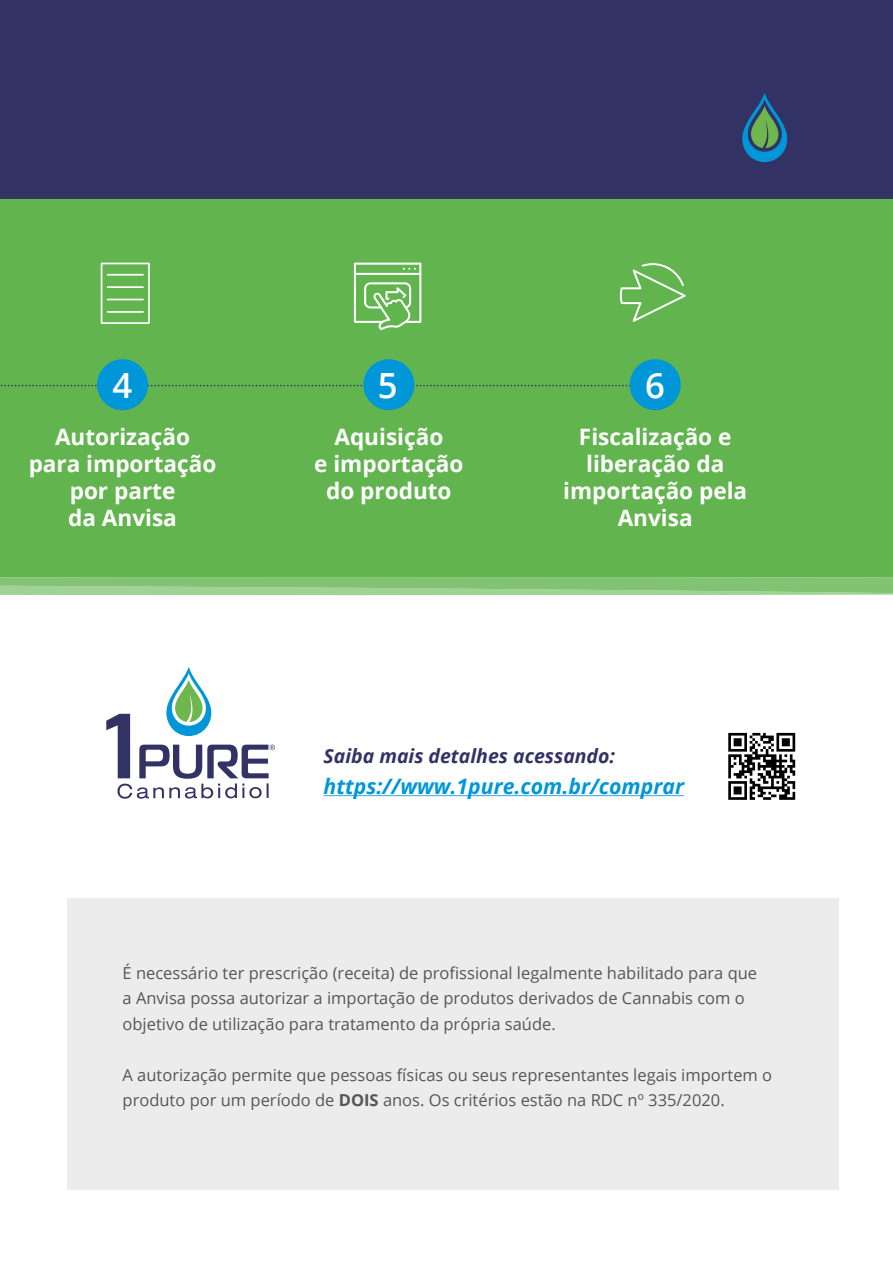
<style>
.page{position:relative;width:893px;height:1263px;background:#fff}
.page>*{position:absolute;margin:0;border:0;box-sizing:border-box;transform-origin:0 0}
.t1{font:600 34.65px "Open Sans";color:#fff}
.t2{font:700 22.5px/27px "Open Sans";color:#fff;text-align:center}
.t3{font:italic 700 21.15px "Open Sans";color:#0097d8}
.t4{font:italic 700 19.5px "Open Sans";color:#333265}
.t5{font:16.5px/25.5px "Open Sans";color:#575656}
.s1{font-weight:700}
</style>
<div class="page">
<div style="left:67px;top:898px;width:772px;height:291px;background:#ececec"></div>
<div style="left:0;top:199px;width:893px;height:378px;background:#62b44f"></div>
<svg style="left:0;top:577px;width:893px;height:18px;background:#8dc87f"></svg>
<svg style="left:354px;top:263px;width:67px;height:67px;background:#88c679"></svg>
<svg style="left:620px;top:263px;width:66px;height:59px;background:#75bd65"></svg>
<svg style="left:0;top:385px;width:630px;height:1px"></svg>
<div style="left:363px;top:359px;width:51px;height:51px;background:#0097d8;border-radius:50%"></div>
<div style="left:97px;top:359px;width:51px;height:51px;background:#0097d8;border-radius:50%"></div>
<div style="left:630px;top:359px;width:51px;height:51px;background:#0097d8;border-radius:50%"></div>
<div style="left:0;top:0;width:893px;height:199px;background:#333265"></div>
<div style="left:101px;top:263px;width:49px;height:61px;border:2px solid #fff"></div>
<hr style="left:108px;top:274px;width:35px;height:2px;background:#fff">
<hr style="left:108px;top:299px;width:35px;height:1px;background:#fff">
<hr style="left:108px;top:286px;width:35px;height:2px;background:#fff">
<hr style="left:108px;top:311px;width:35px;height:2px;background:#fff">
<hr style="left:324px;top:795px;width:360px;height:1px;background:#42abe1">
<svg style="left:106px;top:667px;width:169px;height:132px"></svg>
<svg style="left:742px;top:93px;width:46px;height:69px"></svg>
<svg style="left:728px;top:732px;width:68px;height:68px"></svg>
<svg style="left:728px;top:733px;width:67px;height:67px"></svg>
<h1 class="t1" style="left:113px;top:371px;width:21px">4</h1>
<h1 class="t1" style="left:645px;top:371px;width:21px">6</h1>
<h1 class="t1" style="left:378px;top:371px;width:21px">5</h1>
<h2 class="t2" style="left:314px;top:426px;width:151px">Aquisição<br>e importação do produto</h2>
<h2 class="t2" style="left:29px;top:426px;width:189px">Autorização para importação por parte<br>da Anvisa</h2>
<h2 class="t2" style="left:563px;top:426px;width:186px">Fiscalização e liberação da importação pela<br>Anvisa</h2>
<p class="t4" style="left:324px;top:748px;width:293px">Saiba mais detalhes acessando:</p>
<p class="t3" style="left:324px;top:778px;width:362px">https://www.1pure.com.br/comprar</p>
<p class="t5" style="left:123px;top:959px;width:636px">É necessário ter prescrição (receita) de profissional legalmente habilitado para que a Anvisa possa autorizar a importação de produtos derivados de Cannabis com o objetivo de utilização para tratamento da própria saúde.</p>
<p class="t5" style="left:123px;top:1063px;width:651px">A autorização permite que pessoas físicas ou seus representantes legais importem o produto por um período de <span class="s1">DOIS</span> anos. Os critérios estão na RDC nº 335/2020.</p>
</div>
